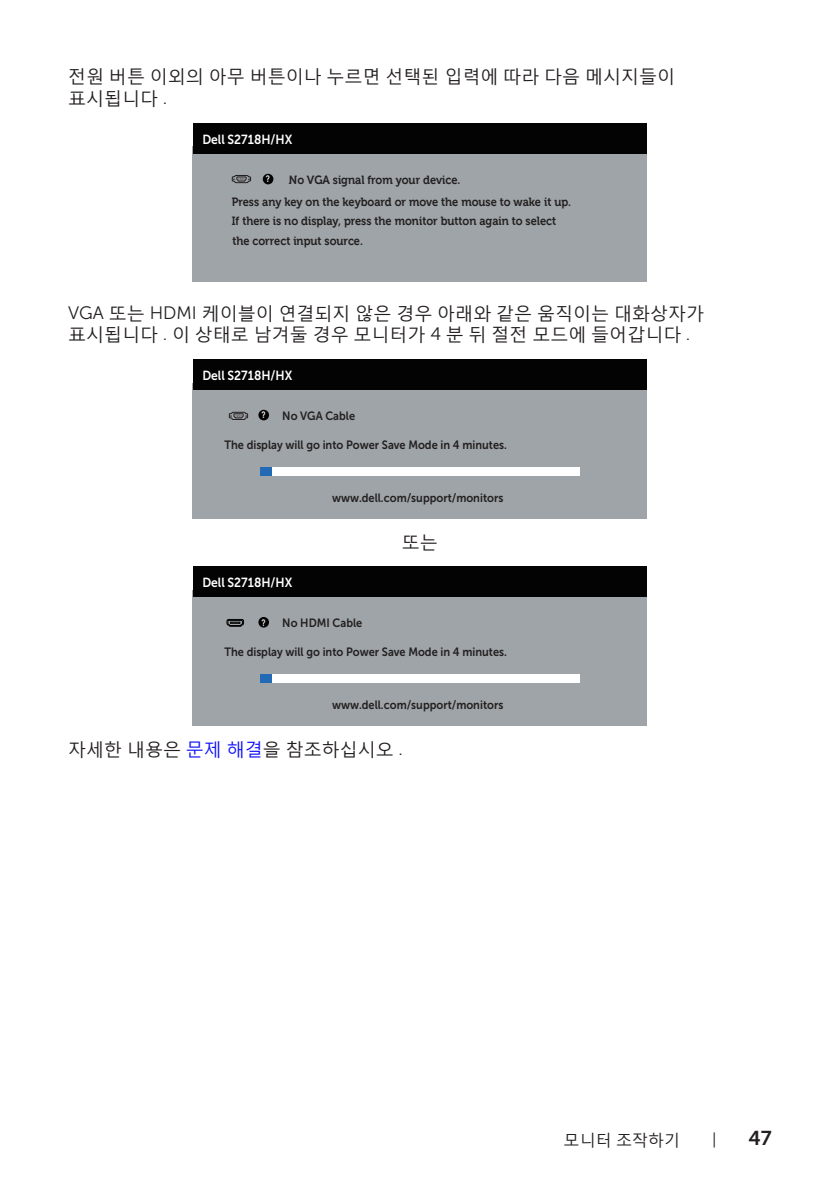
<style>
.page{position:relative;width:840px;height:1191px;background:#fff}
.page>*{position:absolute;margin:0;border:0;box-sizing:border-box;transform-origin:0 0}
.t1{font:20px "Museo Sans For Dell 700";color:#231f20}
.text{font:18px/21.6px "Malgun Gothic";color:#231f20}
.t2{font:16px "Malgun Gothic";color:#231f20}
.t3{font:16px "Museo Sans For Dell 300";color:#231f20}
.t4{font:13.2px "Museo Sans For Dell 700";color:#fff;scale:.92 1}
.t5{font:12px "Museo Sans For Dell 700";color:#231f20;scale:.92 1}
.t6{font:700 12px/22px "Museo For Dell";color:#231f20;scale:.92 1}
.t7{font:700 9px "Arial";color:#fff;scale:.73 1}
.s1{font-family:"Museo Sans For Dell 300"}
.s2{color:#1111f6}
</style>
<div class="page">
<div style="left:193px;top:146px;width:453px;height:136px;background:#9ea4a7"></div>
<div style="left:193px;top:123px;width:453px;height:30px;background:#030303"></div>
<div style="left:262px;top:174px;width:11px;height:10px;background:#030303;border-radius:50%"></div>
<svg style="left:231px;top:175px;width:20px;height:9px"></svg>
<div style="left:193px;top:383px;width:453px;height:135px;background:#9ea4a7"></div>
<div style="left:193px;top:359px;width:453px;height:31px;background:#030303"></div>
<div style="left:260px;top:467px;width:319px;height:8px;background:#fff"></div>
<div style="left:260px;top:467px;width:11px;height:8px;background:#226ab4"></div>
<div style="left:258px;top:410px;width:11px;height:10px;background:#030303;border-radius:50%"></div>
<svg style="left:228px;top:411px;width:20px;height:9px"></svg>
<div style="left:193px;top:590px;width:453px;height:135px;background:#9ea4a7"></div>
<div style="left:193px;top:566px;width:453px;height:31px;background:#030303"></div>
<div style="left:260px;top:674px;width:319px;height:8px;background:#fff"></div>
<div style="left:260px;top:674px;width:11px;height:8px;background:#226ab4"></div>
<div style="left:258px;top:617px;width:11px;height:10px;background:#030303;border-radius:50%"></div>
<svg style="left:226px;top:619px;width:18px;height:8px"></svg>
<p class="text" style="left:68px;top:65px;width:608px">전원 버튼 이외의 아무 버튼이나 누르면 선택된 입력에 따라 다음 메시지들이 표시됩니다 <span class="s1">.</span></p>
<p class="t4" style="left:202px;top:132px;width:99px">Dell S2718H/HX</p>
<p class="t7" style="left:266px;top:173px;width:7px">?</p>
<p class="t6" style="left:232px;top:169px;width:370px;text-indent:57px">No VGA signal from your device.<br>Press any key on the keyboard or move the mouse to wake it up.</p>
<p class="t6" style="left:232px;top:230px;width:143px">the correct input source.</p>
<p class="t6" style="left:232px;top:210px;width:354px">If there is no display, press the monitor button again to select</p>
<p class="text" style="left:68px;top:302px;width:637px"><span class="s1">VGA</span> 또는 <span class="s1">HDMI</span> 케이블이 연결되지 않은 경우 아래와 같은 움직이는 대화상자가 표시됩니다 <span class="s1">.</span> 이 상태로 남겨둘 경우 모니터가 <span class="s1">4</span> 분 뒤 절전 모드에 들어갑니다 <span class="s1">.</span></p>
<p class="t4" style="left:202px;top:368px;width:99px">Dell S2718H/HX</p>
<p class="t5" style="left:282px;top:409px;width:81px">No VGA Cable</p>
<p class="t5" style="left:224px;top:438px;width:308px">The display will go into Power Save Mode in 4 minutes.</p>
<p class="t7" style="left:261px;top:409px;width:7px">?</p>
<p class="t5" style="left:332px;top:491px;width:188px">www.dell.com/support/monitors</p>
<p class="text" style="left:402px;top:530px;width:37px">또는</p>
<p class="t4" style="left:202px;top:575px;width:99px">Dell S2718H/HX</p>
<p class="t5" style="left:282px;top:616px;width:88px">No HDMI Cable</p>
<p class="t5" style="left:224px;top:645px;width:308px">The display will go into Power Save Mode in 4 minutes.</p>
<p class="t7" style="left:261px;top:616px;width:7px">?</p>
<p class="t5" style="left:332px;top:698px;width:188px">www.dell.com/support/monitors</p>
<p class="text" style="left:68px;top:738px;width:336px">자세한 내용은 <span class="s2">문제 해결</span>을 참조하십시오 <span class="s1">.</span></p>
<h3 class="t2" style="left:563px;top:1129px;width:118px">모니터 조작하기</h3>
<h3 class="t3" style="left:711px;top:1130px;width:6px">|</h3>
<h1 class="t1" style="left:748px;top:1126px;width:25px">47</h1>
</div>
